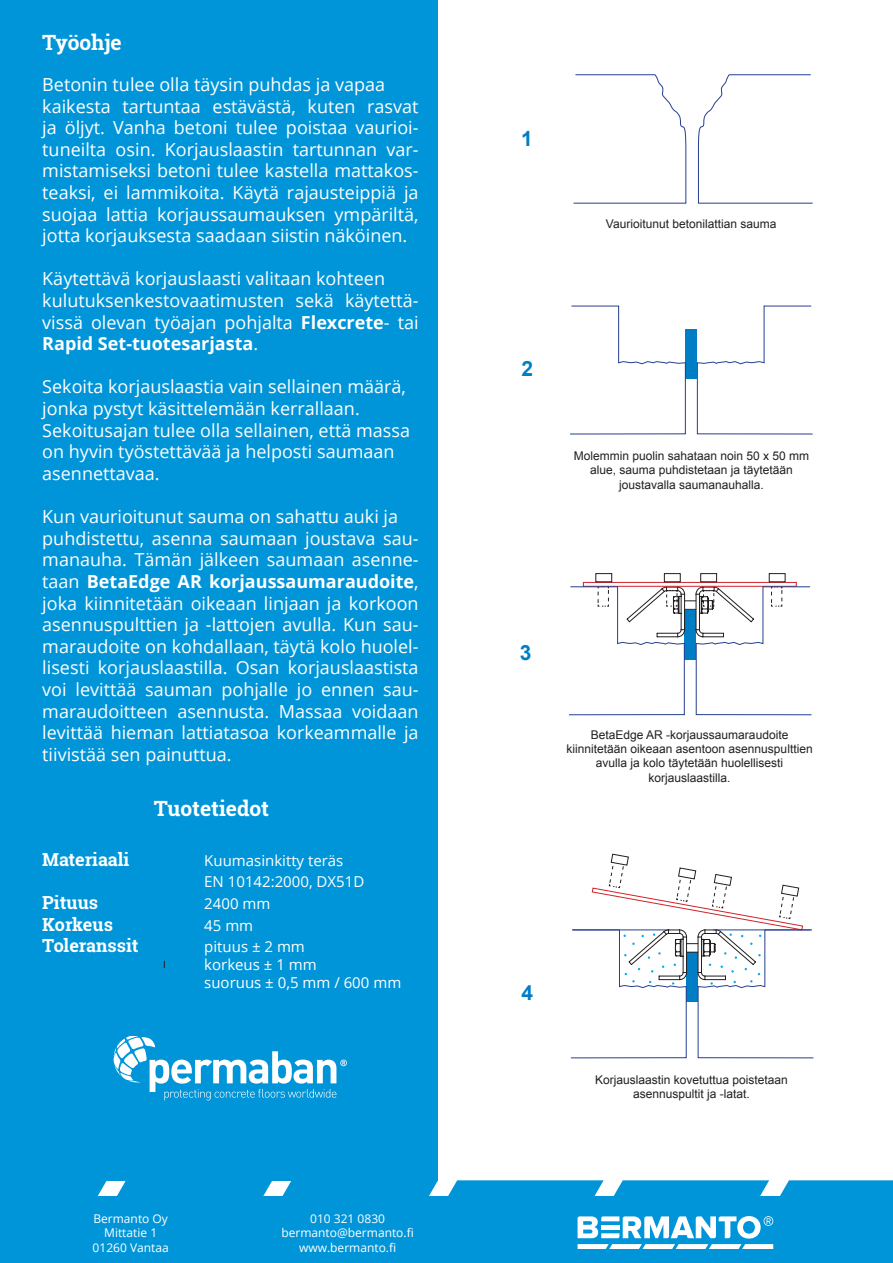
<style>
.page{position:relative;width:893px;height:1263px;background:#fff}
.page>*{position:absolute;margin:0;border:0;box-sizing:border-box;transform-origin:0 0}
.t1{font:700 21px "Roboto Slab";color:#fff}
.t2{font:700 21px "Arial";color:#007ec5}
.t3{font:18px/21.6px "Open Sans";color:#fff}
.t4{font:700 18px "Roboto Slab";color:#fff}
.t5{font:15px/18px "Open Sans";color:#fff}
.t6{font:12px/14.4px "Arial";color:#231f20;text-align:center}
.t7{font:12px/14.4px "Open Sans";color:#fff;text-align:center}
.s1{font-weight:700}
</style>
<div class="page">
<div style="left:0;top:0;width:438px;height:1180px;background:#0095d9"></div>
<svg style="left:573px;top:74px;width:240px;height:130px"></svg>
<svg style="left:697px;top:305px;width:116px;height:130px"></svg>
<div style="left:686px;top:329px;width:11px;height:49px;background:#007ec5"></div>
<svg style="left:570px;top:305px;width:116px;height:130px"></svg>
<svg style="left:569px;top:573px;width:243px;height:142px"></svg>
<svg style="left:570px;top:853px;width:244px;height:205px"></svg>
<svg style="left:114px;top:1036px;width:233px;height:64px"></svg>
<div style="left:0;top:1197px;width:893px;height:66px;background:#0095d9"></div>
<svg style="left:0;top:1180px;width:893px;height:58px"></svg>
<svg style="left:578px;top:1244px;width:195px;height:5px"></svg>
<p class="t1" style="left:42px;top:28px;width:81px">Työohje</p>
<p class="t3" style="left:42px;top:73px;width:378px">Betonin tulee olla täysin puhdas ja vapaa kaikesta tartuntaa estävästä, kuten rasvat ja öljyt. Vanha betoni tulee poistaa vaurioi&shy;tuneilta osin. Korjauslaastin tartunnan var&shy;mistamiseksi betoni tulee kastella mattakos&shy;teaksi, ei lammikoita. Käytä rajausteippiä ja suojaa lattia korjaussaumauksen ympäriltä, jotta korjauksesta saadaan siistin näköinen.</p>
<p class="t3" style="left:42px;top:268px;width:378px">Käytettävä korjauslaasti valitaan kohteen kulutuksenkestovaatimusten sekä käytettä&shy;vissä olevan työajan pohjalta <span class="s1">Flexcrete</span>- tai <span class="s1">Rapid Set-tuotesarjasta</span>.</p>
<p class="t3" style="left:42px;top:376px;width:369px">Sekoita korjauslaastia vain sellainen määrä, jonka pystyt käsittelemään kerrallaan.<br>Sekoitusajan tulee olla sellainen, että massa on hyvin työstettävää ja helposti saumaan asennettavaa.</p>
<p class="t3" style="left:42px;top:505px;width:378px">Kun vaurioitunut sauma on sahattu auki ja puhdistettu, asenna saumaan joustava sau&shy;manauha. Tämän jälkeen saumaan asenne&shy;taan <span class="s1">BetaEdge AR korjaussaumaraudoite</span>, joka kiinnitetään oikeaan linjaan ja korkoon asennuspulttien ja -lattojen avulla. Kun sau&shy;maraudoite on kohdallaan, täytä kolo huolel&shy;lisesti korjauslaastilla. Osan korjauslaastista voi levittää sauman pohjalle jo ennen sau&shy;maraudoitteen asennusta. Massaa voidaan levittää hieman lattiatasoa korkeammalle ja tiivistää sen painuttua.</p>
<p class="t1" style="left:154px;top:794px;width:117px">Tuotetiedot</p>
<p class="t4" style="left:42px;top:847px;width:89px">Materiaali</p>
<p class="t5" style="left:204px;top:849px;width:161px;line-height:21.6px">Kuumasinkitty teräs<br>EN 10142:2000, DX51D</p>
<p class="t4" style="left:42px;top:890px;width:57px">Pituus</p>
<p class="t5" style="left:204px;top:894px;width:68px">2400 mm</p>
<p class="t4" style="left:42px;top:912px;width:72px">Korkeus</p>
<p class="t5" style="left:204px;top:916px;width:50px">45 mm</p>
<p class="t4" style="left:42px;top:933px;width:98px">Toleranssit</p>
<p class="t5" style="left:204px;top:937px;width:198px">pituus ± 2 mm<br>korkeus ± 1 mm<br>suoruus ± 0,5 mm / 600 mm</p>
<p class="t7" style="left:93px;top:1211px;width:78px">Bermanto Oy<br>Mittatie 1<br>01260 Vantaa</p>
<p class="t7" style="left:281px;top:1211px;width:134px">010 321 0830 bermanto@bermanto.fi www.bermanto.fi</p>
<p class="t2" style="left:521px;top:125px;width:13px">1</p>
<p class="t6" style="left:606px;top:217px;width:172px">Vaurioitunut betonilattian sauma</p>
<p class="t2" style="left:522px;top:354px;width:13px">2</p>
<p class="t6" style="left:574px;top:449px;width:237px">Molemmin puolin sahataan noin 50 x 50 mm alue, sauma puhdistetaan ja täytetään joustavalla saumanauhalla.</p>
<p class="t2" style="left:520px;top:639px;width:13px">3</p>
<p class="t6" style="left:566px;top:727px;width:248px">BetaEdge AR -korjaussaumaraudoite kiinnitetään oikeaan asentoon asennuspulttien avulla ja kolo täytetään huolellisesti korjauslaastilla.</p>
<p class="t2" style="left:522px;top:979px;width:13px">4</p>
<p class="t6" style="left:595px;top:1072px;width:194px">Korjauslaastin kovetuttua poistetaan asennuspultit ja -latat.</p>
</div>
